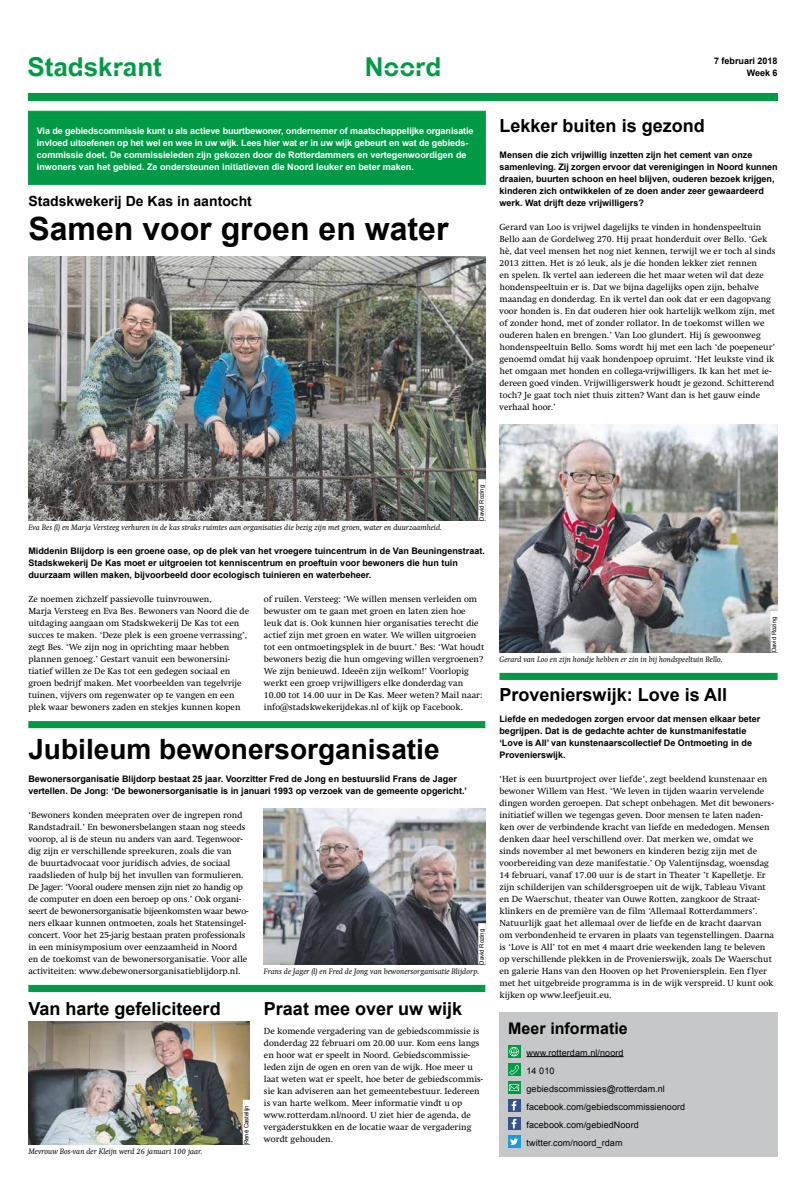
<style>
.page{position:relative;width:806px;height:1185px;background:#fff}
.page>*{position:absolute;margin:0;border:0;box-sizing:border-box;transform-origin:0 0}
.t1{font:700 32px "Arial";color:#000}
.t2{font:700 28px "Arial";color:#000}
.t3{font:700 26px "Arialfor Rotterdam";color:#009a47}
.t4{font:700 18px "Arial";color:#000}
.t5{font:700 16px "Arial";color:#000}
.t6{font:700 14px "Arial";color:#000}
.t7{font:9px/12px "Swift LT Std";color:#000}
.t8{font:700 9px/12px "Arial";color:#000}
.t9{font:700 9px/12px "Arial";letter-spacing:-.01em;color:#fff}
.t10{font:9px/18px "Arial";letter-spacing:.01em;color:#000}
.t11{font:italic 8px "Swift LT Std";color:#000}
.t12{font:6px "Arial";color:#000}
</style>
<div class="page">
<div style="left:28px;top:93px;width:749px;height:7px;background:#009a47"></div>
<div style="left:28px;top:111px;width:457px;height:74px;background:#009a47;border:1px solid #009a47"></div>
<div style="left:499px;top:1012px;width:278px;height:145px;background:#c6c7c8"></div>
<hr style="left:526px;top:1056px;width:97px;height:1px;background:#000">
<svg style="left:508px;top:1046px;width:11px;height:12px"></svg>
<svg style="left:509px;top:1047px;width:9px;height:9px"></svg>
<svg style="left:508px;top:1064px;width:11px;height:12px"></svg>
<svg style="left:509px;top:1065px;width:9px;height:9px"></svg>
<div style="left:507px;top:1082px;width:12px;height:12px;background:#009a47"></div>
<svg style="left:509px;top:1084px;width:9px;height:7px"></svg>
<div style="left:507px;top:1100px;width:12px;height:12px;background:#345490"></div>
<svg style="left:511px;top:1101px;width:5px;height:9px"></svg>
<div style="left:507px;top:1118px;width:12px;height:12px;background:#345490"></div>
<svg style="left:511px;top:1119px;width:5px;height:9px"></svg>
<div style="left:507px;top:1136px;width:12px;height:12px;background:#1d9cd3"></div>
<svg style="left:510px;top:1138px;width:7px;height:7px"></svg>
<div style="left:499px;top:673px;width:278px;height:7px;background:#009a47"></div>
<img style="left:499px;top:424px;width:278px;height:228px">
<div style="left:770px;top:611px;width:7px;height:41px;background:#fff"></div>
<div style="left:28px;top:985px;width:457px;height:7px;background:#009a47"></div>
<img style="left:28px;top:256px;width:457px;height:265px">
<div style="left:28px;top:721px;width:457px;height:7px;background:#009a47"></div>
<div style="left:478px;top:479px;width:7px;height:42px;background:#fff"></div>
<img style="left:264px;top:808px;width:221px;height:156px">
<img style="left:28px;top:1021px;width:221px;height:123px">
<div style="left:478px;top:923px;width:7px;height:41px;background:#fff"></div>
<div style="left:242px;top:1100px;width:8px;height:44px;background:#fff"></div>
<h3 class="t3" style="left:27px;top:52px;width:136px">Stadskrant</h3>
<h3 class="t3" style="left:364px;top:53px;width:78px">Noord</h3>
<p class="t9" style="left:37px;top:125px;width:438px">Via de gebiedscommissie kunt u als actieve buurtbewoner, ondernemer of maatschappelijke organisatie invloed uitoefenen op het wel en wee in uw wijk. Lees hier wat er in uw wijk gebeurt en wat de gebieds&shy;commissie doet. De commissieleden zijn gekozen door de Rotterdammers en vertegenwoordigen de inwoners van het gebied. Ze ondersteunen initiatieven die Noord leuker en beter maken.</p>
<h3 class="t6" style="left:28px;top:192px;width:225px">Stadskwekerij De Kas in aantocht</h3>
<h1 class="t1" style="left:28px;top:208px;width:421px">Samen voor groen en water</h1>
<p class="t8" style="left:713px;top:55px;width:65px;text-align:right">7 februari 2018<br>Week 6</p>
<h3 class="t4" style="left:499px;top:114px;width:207px">Lekker buiten is gezond</h3>
<p class="t8" style="left:499px;top:149px;width:279px">Mensen die zich vrijwillig inzetten zijn het cement van onze samenleving. Zij zorgen ervoor dat verenigingen in Noord kunnen draaien, buurten schoon en heel blijven, ouderen bezoek krijgen, kinderen zich ontwikkelen of ze doen ander zeer gewaardeerd werk. Wat drijft deze vrijwilligers?</p>
<p class="t7" style="left:499px;top:221px;width:277px">Gerard van Loo is vrijwel dagelijks te vinden in hondenspeeltuin Bello aan de Gordelweg 270. Hij praat honderduit over Bello. ‘Gek hè, dat veel mensen het nog niet kennen, terwijl we er toch al sinds 2013 zitten. Het is zó leuk, als je die honden lekker ziet rennen<br>en spelen. Ik vertel aan iedereen die het maar weten wil dat deze hondenspeeltuin er is. Dat we bijna dagelijks open zijn, behalve maandag en donderdag. En ik vertel dan ook dat er een dagopvang voor honden is. En dat ouderen hier ook hartelijk welkom zijn, met of zonder hond, met of zonder rollator. In de toekomst willen we ouderen halen en brengen.’ Van Loo glundert. Hij ís gewoonweg hondenspeeltuin Bello. Soms wordt hij met een lach ‘de poepeneur’ genoemd omdat hij vaak hondenpoep opruimt. ‘Het leukste vind ik het omgaan met honden en collega-vrijwilligers. Ik kan het met ie&shy;dereen goed vinden. Vrijwilligerswerk houdt je gezond. Schitterend toch? Je gaat toch niet thuis zitten? Want dan is het gauw einde verhaal hoor.’</p>
<p class="t11" style="left:28px;top:523px;width:415px">Eva Bes (l) en Marja Versteeg verhuren in de kas straks ruimtes aan organisaties die bezig zijn met groen, water en duurzaamheid.</p>
<p class="t12" style="left:477px;top:521px;width:37px;rotate:-90deg">David Rozing</p>
<p class="t8" style="left:28px;top:545px;width:458px">Middenin Blijdorp is een groene oase, op de plek van het vroegere tuincentrum in de Van Beuningenstraat.<br>Stadskwekerij De Kas moet er uitgroeien tot kenniscentrum en proeftuin voor bewoners die hun tuin duurzaam willen maken, bijvoorbeeld door ecologisch tuinieren en waterbeheer.</p>
<p class="t7" style="left:28px;top:593px;width:222px">Ze noemen zichzelf passievolle tuinvrouwen,<br>Marja Versteeg en Eva Bes. Bewoners van Noord die de uitdaging aangaan om Stadskwekerij De Kas tot een succes te maken. ‘Deze plek is een groene verrassing’, zegt Bes. ‘We zijn nog in oprichting maar hebben plannen genoeg.’ Gestart vanuit een bewonersini&shy;tiatief willen ze De Kas tot een gedegen sociaal en groen bedrijf maken. Met voorbeelden van tegelvrije tuinen, vijvers om regenwater op te vangen en een plek waar bewoners zaden en stekjes kunnen kopen</p>
<p class="t7" style="left:264px;top:593px;width:222px">of ruilen. Versteeg: ‘We willen mensen verleiden om bewuster om te gaan met groen en laten zien hoe leuk dat is. Ook kunnen hier organisaties terecht die actief zijn met groen en water. We willen uitgroeien tot een ontmoetingsplek in de buurt.’ Bes: ‘Wat houdt bewoners bezig die hun omgeving willen vergroenen?<br>We zijn benieuwd. Ideeën zijn welkom!’ Voorlopig werkt een groep vrijwilligers elke donderdag van 10.00 tot 14.00 uur in De Kas. Meer weten? Mail naar: info@stadskwekerijdekas.nl of kijk op Facebook.</p>
<h2 class="t2" style="left:28px;top:730px;width:412px">Jubileum bewonersorganisatie</h2>
<p class="t8" style="left:28px;top:773px;width:440px">Bewonersorganisatie Blijdorp bestaat 25 jaar. Voorzitter Fred de Jong en bestuurslid Frans de Jager vertellen. De Jong: ‘De bewonersorganisatie is in januari 1993 op verzoek van de gemeente opgericht.’</p>
<p class="t7" style="left:28px;top:809px;width:221px">‘Bewoners konden meepraten over de ingrepen rond Randstadrail.’ En bewonersbelangen staan nog steeds voorop, al is de steun nu anders van aard. Tegenwoor&shy;dig zijn er verschillende spreekuren, zoals die van<br>de buurtadvocaat voor juridisch advies, de sociaal raadslieden of hulp bij het invullen van formulieren.<br>De Jager: ‘Vooral oudere mensen zijn niet zo handig op de computer en doen een beroep op ons.’ Ook organi&shy;seert de bewonersorganisatie bijeenkomsten waar bewo&shy;ners elkaar kunnen ontmoeten, zoals het Statensingel&shy;concert. Voor het 25-jarig bestaan praten professionals in een minisymposium over eenzaamheid in Noord en de toekomst van de bewonersorganisatie. Voor alle activiteiten: www.debewonersorganisatieblijdorp.nl.</p>
<p class="t12" style="left:477px;top:964px;width:37px;rotate:-90deg">David Rozing</p>
<p class="t11" style="left:264px;top:967px;width:217px">Frans de Jager (l) en Fred de Jong van bewonersorganisatie Blijdorp.</p>
<h3 class="t4" style="left:28px;top:996px;width:194px">Van harte gefeliciteerd</h3>
<h3 class="t4" style="left:264px;top:996px;width:200px">Praat mee over uw wijk</h3>
<p class="t7" style="left:264px;top:1025px;width:221px">De komende vergadering van de gebiedscommissie is donderdag 22 februari om 20.00 uur. Kom eens langs en hoor wat er speelt in Noord. Gebiedscommissie&shy;leden zijn de ogen en oren van de wijk. Hoe meer u laat weten wat er speelt, hoe beter de gebiedscommis&shy;sie kan adviseren aan het gemeentebestuur. Iedereen is van harte welkom. Meer informatie vindt u op www.rotterdam.nl/noord. U ziet hier de agenda, de vergaderstukken en de locatie waar de vergadering wordt gehouden.</p>
<p class="t12" style="left:242px;top:1144px;width:41px;rotate:-90deg">René Castelijn</p>
<p class="t11" style="left:28px;top:1147px;width:176px">Mevrouw Bos-van der Kleijn werd 26 januari 100 jaar.</p>
<p class="t11" style="left:499px;top:655px;width:224px">Gerard van Loo en zijn hondje hebben er zin in bij hondspeeltuin Bello.</p>
<h3 class="t4" style="left:499px;top:683px;width:229px">Provenierswijk: Love is All</h3>
<p class="t8" style="left:499px;top:713px;width:262px">Liefde en mededogen zorgen ervoor dat mensen elkaar beter begrijpen. Dat is de gedachte achter de kunstmanifestatie ‘Love is All’ van kunstenaarscollectief De Ontmoeting in de Provenierswijk.</p>
<p class="t12" style="left:769px;top:652px;width:37px;rotate:-90deg">David Rozing</p>
<p class="t7" style="left:499px;top:773px;width:276px">‘Het is een buurtproject over liefde’, zegt beeldend kunstenaar en bewoner Willem van Hest. ‘We leven in tijden waarin vervelende dingen worden geroepen. Dat schept onbehagen. Met dit bewoners&shy;initiatief willen we tegengas geven. Door mensen te laten naden&shy;ken over de verbindende kracht van liefde en mededogen. Mensen denken daar heel verschillend over. Dat merken we, omdat we sinds november al met bewoners en kinderen bezig zijn met de voorbereiding van deze manifestatie.’ Op Valentijnsdag, woensdag 14 februari, vanaf 17.00 uur is de start in Theater ’t Kapelletje. Er zijn schilderijen van schildersgroepen uit de wijk, Tableau Vivant en De Waerschut, theater van Ouwe Rotten, zangkoor de Straat&shy;klinkers en de première van de film ‘Allemaal Rotterdammers’.<br>Natuurlijk gaat het allemaal over de liefde en de kracht daarvan om verbondenheid te ervaren in plaats van tegenstellingen. Daarna is ‘Love is All’ tot en met 4 maart drie weekenden lang te beleven op verschillende plekken in de Provenierswijk, zoals De Waerschut en galerie Hans van den Hooven op het Proveniersplein. Een flyer met het uitgebreide programma is in de wijk verspreid. U kunt ook kijken op www.leefjeuit.eu.</p>
<h3 class="t5" style="left:507px;top:1018px;width:121px">Meer informatie</h3>
<p class="t10" style="left:526px;top:1044px;width:160px">www.rotterdam.nl/noord<br>14 010 gebiedscommissies@rotterdam.nl facebook.com/gebiedscommissienoord facebook.com/gebiedNoord twitter.com/noord_rdam</p>
</div>
